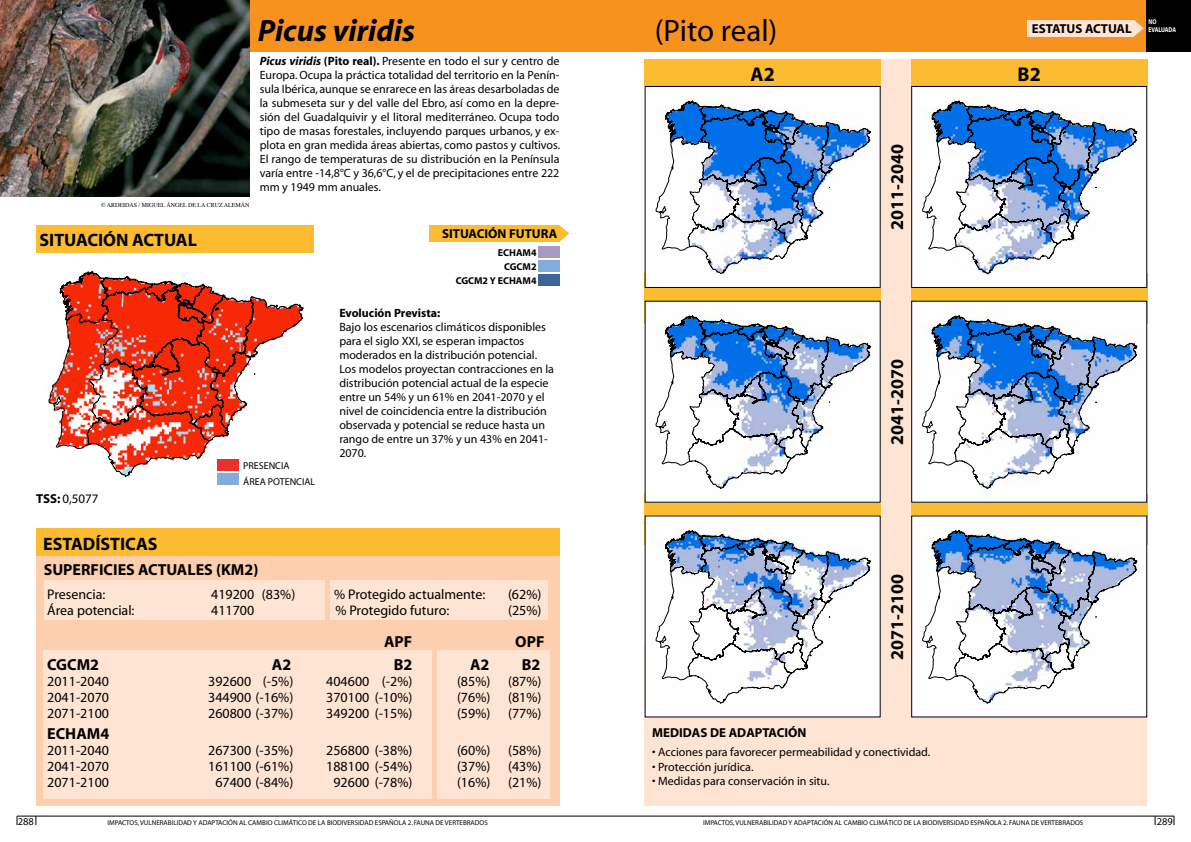
<style>
.page{position:relative;width:1191px;height:842px;background:#fff}
.page>*{position:absolute;margin:0;border:0;box-sizing:border-box;transform-origin:0 0}
.t1{font:italic 700 31px "Myriad";color:#000}
.t2{font:31px "Myriad";letter-spacing:-.005em;color:#000}
.t3{font:700 20px "Myriad";color:#000}
.t4{font:700 18px "Myriad";color:#000}
.t5{font:700 16px "Myriad";color:#000}
.t6{font:14px "Myriad";color:#000}
.t7{font:700 13px "Myriad";color:#000}
.t8{font:13px "Myriad";color:#000}
.t9{font:12px/14px "Myriad";color:#000;text-align:justify}
.t10{font:700 12px "Myriad";color:#000}
.t11{font:10.5px "Myriad";color:#000}
.t12{font:700 10px/13.7px "Myriad";color:#000}
.t13{font:10px/15.6px "Myriad";color:#000}
.t14{font:7px "Myriad";color:#000}
.t15{font:700 7px/8.4px "Myriad";color:#fff;scale:.81 1}
.t16{font:6px "Times";color:#000}
.s1{font-weight:700;font-style:italic}
.s2{font-weight:700}
</style>
<div class="page">
<hr style="left:17px;top:816px;width:1157px;height:1px;background:#000">
<div style="left:865px;top:60px;width:70px;height:669px;background:#fee4d2"></div>
<div style="left:644px;top:646px;width:502px;height:160px;background:#fee4d2"></div>
<div style="left:149px;top:0;width:997px;height:51px;background:#f7921e"></div>
<svg style="left:60px;top:271px;width:244px;height:206px"></svg>
<svg style="left:49px;top:315px;width:40px;height:134px"></svg>
<div style="left:36px;top:225px;width:277px;height:27px;background:#fcbc31"></div>
<div style="left:429px;top:225px;width:130px;height:17px;background:#fcbc31"></div>
<div style="left:538px;top:246px;width:21px;height:12px;background:#a799c4"></div>
<div style="left:538px;top:260px;width:21px;height:12px;background:#82addb"></div>
<div style="left:538px;top:274px;width:21px;height:12px;background:#3b6599"></div>
<svg style="left:559px;top:225px;width:10px;height:17px"></svg>
<div style="left:218px;top:460px;width:21px;height:11px;background:#ea302c"></div>
<div style="left:218px;top:473px;width:21px;height:12px;background:#82addb"></div>
<div style="left:1027px;top:20px;width:106px;height:17px;background:#fee4d2"></div>
<svg style="left:1133px;top:20px;width:10px;height:17px"></svg>
<img style="left:0;top:0;width:249px;height:197px">
<div style="left:1146px;top:0;width:45px;height:51px;background:#000"></div>
<svg style="left:644px;top:273px;width:236px;height:51px;background:#e9b440"></svg>
<svg style="left:644px;top:494px;width:236px;height:50px;background:#daab46"></svg>
<div style="left:644px;top:60px;width:236px;height:26px;background:#fcbc31"></div>
<svg style="left:911px;top:273px;width:236px;height:51px;background:#e8b340"></svg>
<svg style="left:911px;top:494px;width:236px;height:50px;background:#d9ab46"></svg>
<div style="left:911px;top:60px;width:236px;height:26px;background:#fcbc31"></div>
<img style="left:646px;top:303px;width:232px;height:198px">
<svg style="left:656px;top:315px;width:215px;height:174px"></svg>
<div style="left:646px;top:517px;width:232px;height:198px;background:#fefefe"></div>
<svg style="left:656px;top:530px;width:215px;height:173px"></svg>
<img style="left:646px;top:88px;width:232px;height:198px">
<div style="left:644px;top:86px;width:236px;height:202px;border:1px solid #000"></div>
<svg style="left:656px;top:101px;width:215px;height:173px"></svg>
<img style="left:913px;top:303px;width:232px;height:198px">
<svg style="left:922px;top:315px;width:216px;height:174px"></svg>
<div style="left:913px;top:517px;width:232px;height:198px;background:#fefefe"></div>
<svg style="left:922px;top:530px;width:216px;height:173px"></svg>
<img style="left:913px;top:88px;width:232px;height:198px">
<div style="left:911px;top:86px;width:236px;height:202px;border:1px solid #000"></div>
<svg style="left:922px;top:101px;width:216px;height:173px"></svg>
<div style="left:36px;top:554px;width:523px;height:252px;background:#fdcfae"></div>
<div style="left:44px;top:580px;width:281px;height:40px;background:#fee4d2"></div>
<div style="left:331px;top:580px;width:217px;height:40px;background:#fee4d2"></div>
<div style="left:36px;top:528px;width:523px;height:27px;background:#fcbc31"></div>
<div style="left:437px;top:650px;width:112px;height:149px;background:#fee4d2"></div>
<div style="left:43px;top:650px;width:388px;height:149px;background:#fee4d2"></div>
<p class="t16" style="left:101px;top:199px;width:11px">© ARD</p>
<p class="t16" style="left:119px;top:199px;width:9px">EIDAS</p>
<p class="t16" style="left:139px;top:199px;width:112px">/ MIGUEL ÁNGEL DE LA CRUZ ALEMÁN</p>
<h3 class="t4" style="left:40px;top:231px;width:36px">SITUACIÓ</h3>
<h3 class="t4" style="left:116px;top:231px;width:60px">N ACTUAL</h3>
<h1 class="t1" style="left:258px;top:15px;width:159px">Picus viridis</h1>
<h1 class="t2" style="left:655px;top:16px;width:124px">(Pito real)</h1>
<p class="t15" style="left:1148px;top:17px;width:36px">NO<br>EVALUADA</p>
<h2 class="t3" style="left:750px;top:64px;width:26px">A2</h2>
<h2 class="t3" style="left:1017px;top:64px;width:25px">B2</h2>
<p class="t7" style="left:1031px;top:22px;width:85px">ESTATUS ACTUAL</p>
<p class="t9" style="left:260px;top:54px;width:302px"><span class="s1">Picus viridis</span> <span class="s2">(PITO REAL).</span> Presente en todo el sur y centro de Europa. Ocupa la práctica totalidad del territorio en la Penín&shy;sula Ibérica, aunque se enrarece en las áreas desarboladas de la submeseta sur y del valle del Ebro, así como en la depre&shy;sión del Guadalquivir y el litoral mediterráneo. Ocupa todo tipo de masas forestales, incluyendo parques urbanos, y ex&shy;plota en gran medida áreas abiertas, como pastos y cultivos.<br>El rango de temperaturas de su distribución en la Península varía entre -14,8°C y 36,6°C, y el de precipitaciones entre 222 mm y 1949 mm anuales.</p>
<h3 class="t4" style="left:887px;top:230px;width:87px;rotate:-90deg">2011-2040</h3>
<p class="t7" style="left:442px;top:227px;width:27px">SITUACIÓ</p>
<p class="t7" style="left:497px;top:227px;width:44px">N FUTURA</p>
<p class="t12" style="left:504px;top:246px;width:34px;text-indent:-6px">ECHAM4<br>CGCM</p>
<p class="t12" style="left:531px;top:260px;width:7px">2</p>
<p class="t12" style="left:456px;top:274px;width:8px">CGCM</p>
<p class="t12" style="left:482px;top:274px;width:55px">2 Y ECHAM4</p>
<p class="t10" style="left:339px;top:307px;width:102px">EVOLUCIÓN PREVISTA:</p>
<p class="t9" style="left:339px;top:320px;width:216px;text-align:left">Bajo los escenarios climáticos disponibles para el siglo XXI, se esperan impactos moderados en la distribución potencial.<br>Los modelos proyectan contracciones en la distribución potencial actual de la especie entre un 54% y un 61% en 2041-2070 y el nivel de coincidencia entre la distribución observada y potencial se reduce hasta un rango de entre un 37% y un 43% en 2041- 2070.</p>
<h3 class="t4" style="left:887px;top:445px;width:87px;rotate:-90deg">2041-2070</h3>
<p class="t13" style="left:243px;top:458px;width:13px">presencia área</p>
<p class="t13" style="left:268px;top:474px;width:7px">potencial</p>
<p class="t8" style="left:36px;top:492px;width:64px"><span class="s2">TSS:</span> 0,5077</p>
<h3 class="t4" style="left:43px;top:534px;width:116px">ESTADÍSTICAS</h3>
<h3 class="t5" style="left:44px;top:561px;width:19px">SUPER</h3>
<h3 class="t5" style="left:91px;top:561px;width:16px">FICIE</h3>
<h3 class="t5" style="left:126px;top:561px;width:51px">S ACTUALE</h3>
<h3 class="t5" style="left:204px;top:561px;width:56px">S (KM2)</h3>
<p class="t6" style="left:47px;top:587px;width:60px">Presencia:</p>
<p class="t6" style="left:211px;top:587px;width:86px">419200 (83%)</p>
<p class="t6" style="left:334px;top:587px;width:153px">% Protegido actualmente:</p>
<p class="t6" style="left:508px;top:587px;width:35px">(62%)</p>
<p class="t6" style="left:47px;top:603px;width:89px">Área potencial:</p>
<p class="t6" style="left:211px;top:603px;width:45px">411700</p>
<p class="t6" style="left:335px;top:603px;width:115px">% Protegido futuro:</p>
<p class="t6" style="left:508px;top:603px;width:35px">(25%)</p>
<h3 class="t5" style="left:384px;top:633px;width:25px">APF</h3>
<h3 class="t5" style="left:515px;top:633px;width:29px">OPF</h3>
<h3 class="t5" style="left:47px;top:656px;width:53px">CGCM2</h3>
<h3 class="t5" style="left:272px;top:656px;width:21px">A2</h3>
<h3 class="t5" style="left:394px;top:656px;width:20px">B2</h3>
<h3 class="t5" style="left:470px;top:656px;width:21px">A2</h3>
<h3 class="t5" style="left:522px;top:656px;width:20px">B2</h3>
<p class="t6" style="left:47px;top:674px;width:63px">2011-2040</p>
<p class="t6" style="left:208px;top:674px;width:87px">392600 (-5%)</p>
<p class="t6" style="left:326px;top:674px;width:88px">404600 (-2%)</p>
<p class="t6" style="left:457px;top:674px;width:35px">(85%)</p>
<p class="t6" style="left:508px;top:674px;width:35px">(87%)</p>
<p class="t6" style="left:47px;top:690px;width:63px">2041-2070</p>
<p class="t6" style="left:208px;top:690px;width:87px">344900 (-16%)</p>
<p class="t6" style="left:326px;top:690px;width:88px">370100 (-10%)</p>
<p class="t6" style="left:457px;top:690px;width:35px">(76%)</p>
<p class="t6" style="left:508px;top:690px;width:35px">(81%)</p>
<p class="t6" style="left:47px;top:706px;width:63px">2071-2100</p>
<p class="t6" style="left:208px;top:706px;width:87px">260800 (-37%)</p>
<p class="t6" style="left:326px;top:706px;width:88px">349200 (-15%)</p>
<p class="t6" style="left:457px;top:706px;width:35px">(59%)</p>
<p class="t6" style="left:508px;top:706px;width:35px">(77%)</p>
<h3 class="t5" style="left:47px;top:725px;width:64px">ECHAM4</h3>
<p class="t6" style="left:47px;top:743px;width:63px">2011-2040</p>
<p class="t6" style="left:208px;top:743px;width:87px">267300 (-35%)</p>
<p class="t6" style="left:326px;top:743px;width:88px">256800 (-38%)</p>
<p class="t6" style="left:457px;top:743px;width:35px">(60%)</p>
<p class="t6" style="left:508px;top:743px;width:35px">(58%)</p>
<p class="t6" style="left:47px;top:759px;width:63px">2041-2070</p>
<p class="t6" style="left:208px;top:759px;width:87px">161100 (-61%)</p>
<p class="t6" style="left:326px;top:759px;width:88px">188100 (-54%)</p>
<p class="t6" style="left:457px;top:759px;width:35px">(37%)</p>
<p class="t6" style="left:508px;top:759px;width:35px">(43%)</p>
<p class="t6" style="left:47px;top:775px;width:63px">2071-2100</p>
<p class="t6" style="left:215px;top:775px;width:79px">67400 (-84%)</p>
<p class="t6" style="left:333px;top:775px;width:80px">92600 (-78%)</p>
<p class="t6" style="left:457px;top:775px;width:35px">(16%)</p>
<p class="t6" style="left:508px;top:775px;width:35px">(21%)</p>
<p class="t7" style="left:652px;top:726px;width:154px">MEDIDAS DE ADAPTACIÓN</p>
<h3 class="t4" style="left:887px;top:660px;width:87px;rotate:-90deg">2071-2100</h3>
<p class="t9" style="left:652px;top:746px;width:280px">• Acciones para favorecer permeabilidad y conectividad.</p>
<p class="t9" style="left:652px;top:760px;width:103px">• Protección jurídica.</p>
<p class="t9" style="left:652px;top:775px;width:179px">• Medidas para conservación in situ.</p>
<p class="t11" style="left:18px;top:816px;width:18px">288</p>
<p class="t14" style="left:108px;top:819px;width:382px">IMPACTOS, VULNERABILIDAD Y ADAPTACIÓN AL CAMBIO CLIMÁTICO DE LA BIODIVERSIDAD ESPAÑOLA 2. FAUNA DE VERTEBRADOS</p>
<p class="t14" style="left:703px;top:819px;width:382px">IMPACTOS, VULNERABILIDAD Y ADAPTACIÓN AL CAMBIO CLIMÁTICO DE LA BIODIVERSIDAD ESPAÑOLA 2. FAUNA DE VERTEBRADOS</p>
<p class="t11" style="left:1156px;top:816px;width:18px">289</p>
</div>
